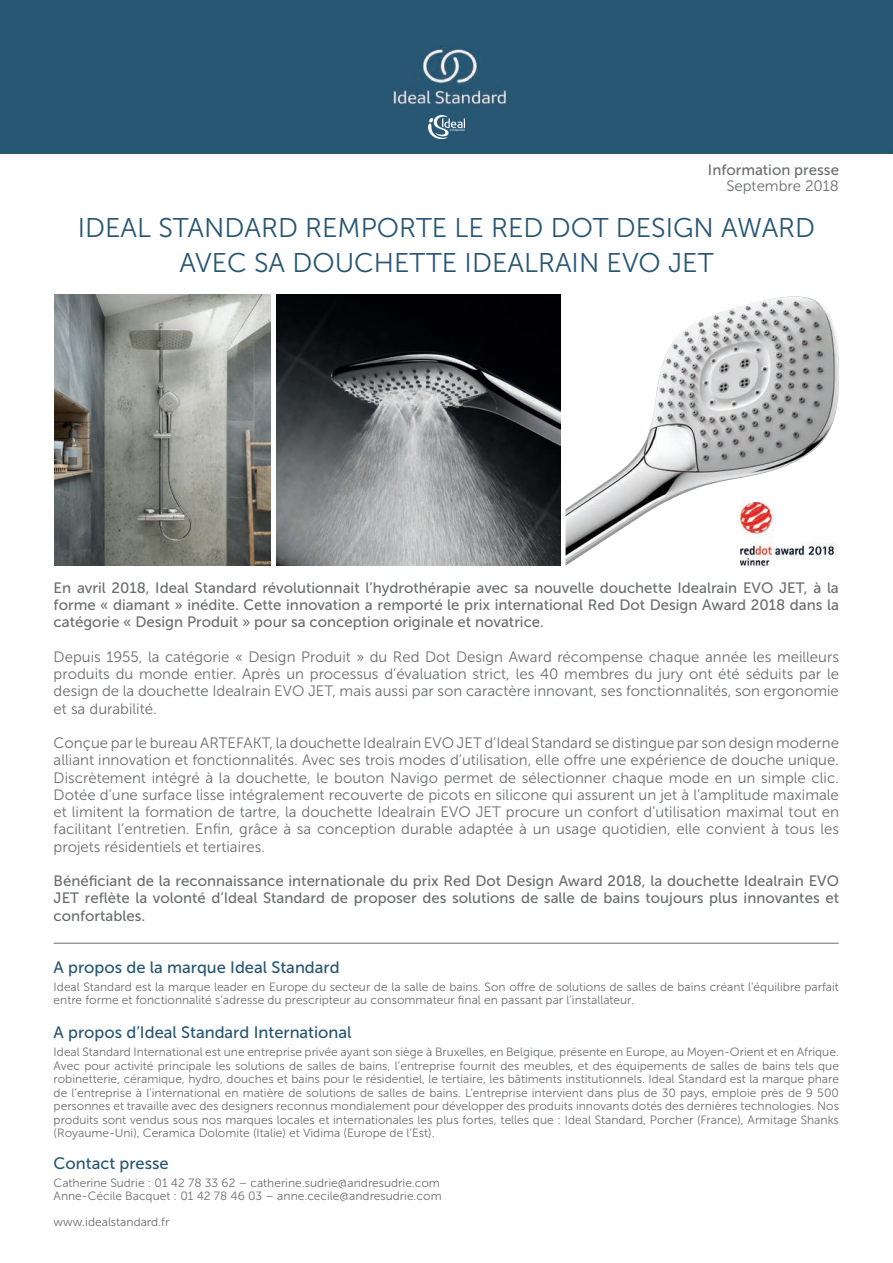
<style>
.page{position:relative;width:893px;height:1263px;background:#fff}
.page>*{position:absolute;margin:0;border:0;box-sizing:border-box;transform-origin:0 0}
.t1{font:27px/34.5px "Museo Sans 300";color:#275673;text-align:center}
.t2{font:16.5px "Museo Sans 500";color:#275673}
.t3{font:15px/17.2px "Museo Sans 300";color:#6c6d70;text-align:justify}
.t4{font:15px/17.2px "Museo Sans 500";color:#6c6d70;text-align:justify}
.t5{font:12px/13.5px "Museo Sans 300";color:#6c6d70}
</style>
<div class="page">
<div style="left:0;top:0;width:893px;height:153px;background:#275773"></div>
<img style="left:429px;top:116px;width:35px;height:23px">
<img style="left:276px;top:295px;width:284px;height:271px">
<img style="left:566px;top:296px;width:273px;height:270px">
<img style="left:740px;top:502px;width:99px;height:64px">
<hr style="left:54px;top:943px;width:785px;height:1px;background:#6c6d70">
<img style="left:54px;top:295px;width:217px;height:271px">
<p class="t4" style="left:708px;top:161px;width:133px">Information presse</p>
<p class="t3" style="left:726px;top:178px;width:114px">Septembre 2018</p>
<h1 class="t1" style="left:78px;top:211px;width:739px">IDEAL STANDARD REMPORTE LE RED DOT DESIGN AWARD<br>AVEC SA DOUCHETTE IDEALRAIN EVO JET</h1>
<p class="t4" style="left:54px;top:579px;width:787px">En avril 2018, Ideal Standard révolutionnait l’hydrothérapie avec sa nouvelle douchette Idealrain EVO JET, à la forme « diamant » inédite. Cette innovation a remporté le prix international Red Dot Design Award 2018 dans la catégorie « Design Produit » pour sa conception originale et novatrice.</p>
<p class="t3" style="left:54px;top:648px;width:787px">Depuis 1955, la catégorie « Design Produit » du Red Dot Design Award récompense chaque année les meilleurs produits du monde entier. Après un processus d’évaluation strict, les 40 membres du jury ont été séduits par le design de la douchette Idealrain EVO JET, mais aussi par son caractère innovant, ses fonctionnalités, son ergonomie et sa durabilité.</p>
<p class="t3" style="left:54px;top:734px;width:787px">Conçue par le bureau ARTEFAKT, la douchette Idealrain EVO JET d’Ideal Standard se distingue par son design moderne alliant innovation et fonctionnalités. Avec ses trois modes d’utilisation, elle offre une expérience de douche unique.<br>Discrètement intégré à la douchette, le bouton Navigo permet de sélectionner chaque mode en un simple clic.<br>Dotée d’une surface lisse intégralement recouverte de picots en silicone qui assurent un jet à l’amplitude maximale et limitent la formation de tartre, la douchette Idealrain EVO JET procure un confort d’utilisation maximal tout en facilitant l’entretien. Enfin, grâce à sa conception durable adaptée à un usage quotidien, elle convient à tous les projets résidentiels et tertiaires.</p>
<p class="t4" style="left:54px;top:872px;width:787px">Bénéficiant de la reconnaissance internationale du prix Red Dot Design Award 2018, la douchette Idealrain EVO JET reflète la volonté d’Ideal Standard de proposer des solutions de salle de bains toujours plus innovantes et confortables.</p>
<h2 class="t2" style="left:54px;top:958px;width:288px">A propos de la marque Ideal Standard</h2>
<p class="t5" style="left:54px;top:980px;width:787px">Ideal Standard est la marque leader en Europe du secteur de la salle de bains. Son offre de solutions de salles de bains créant l’équilibre parfait entre forme et fonctionnalité s’adresse du prescripteur au consommateur final en passant par l’installateur.</p>
<h2 class="t2" style="left:54px;top:1024px;width:299px">A propos d’Ideal Standard International</h2>
<p class="t5" style="left:54px;top:1045px;width:787px;text-align:justify">Ideal Standard International est une entreprise privée ayant son siège à Bruxelles, en Belgique, présente en Europe, au Moyen-Orient et en Afrique.<br>Avec pour activité principale les solutions de salles de bains, l’entreprise fournit des meubles, et des équipements de salles de bains tels que robinetterie, céramique, hydro, douches et bains pour le résidentiel, le tertiaire, les bâtiments institutionnels. Ideal Standard est la marque phare de l’entreprise à l’international en matière de solutions de salles de bains. L’entreprise intervient dans plus de 30 pays, emploie près de 9 500 personnes et travaille avec des designers reconnus mondialement pour développer des produits innovants dotés des dernières technologies. Nos produits sont vendus sous nos marques locales et internationales les plus fortes, telles que : Ideal Standard, Porcher (France), Armitage Shanks (Royaume-Uni), Ceramica Dolomite (Italie) et Vidima (Europe de l’Est).</p>
<h2 class="t2" style="left:54px;top:1154px;width:117px">Contact presse</h2>
<p class="t5" style="left:54px;top:1176px;width:389px">Catherine Sudrie : 01 42 78 33 62 – catherine.sudrie@andresudrie.com<br>Anne-Cécile Bacquet : 01 42 78 46 03 – anne.cecile@andresudrie.com</p>
<p class="t5" style="left:54px;top:1215px;width:117px">www.idealstandard.fr</p>
</div>
